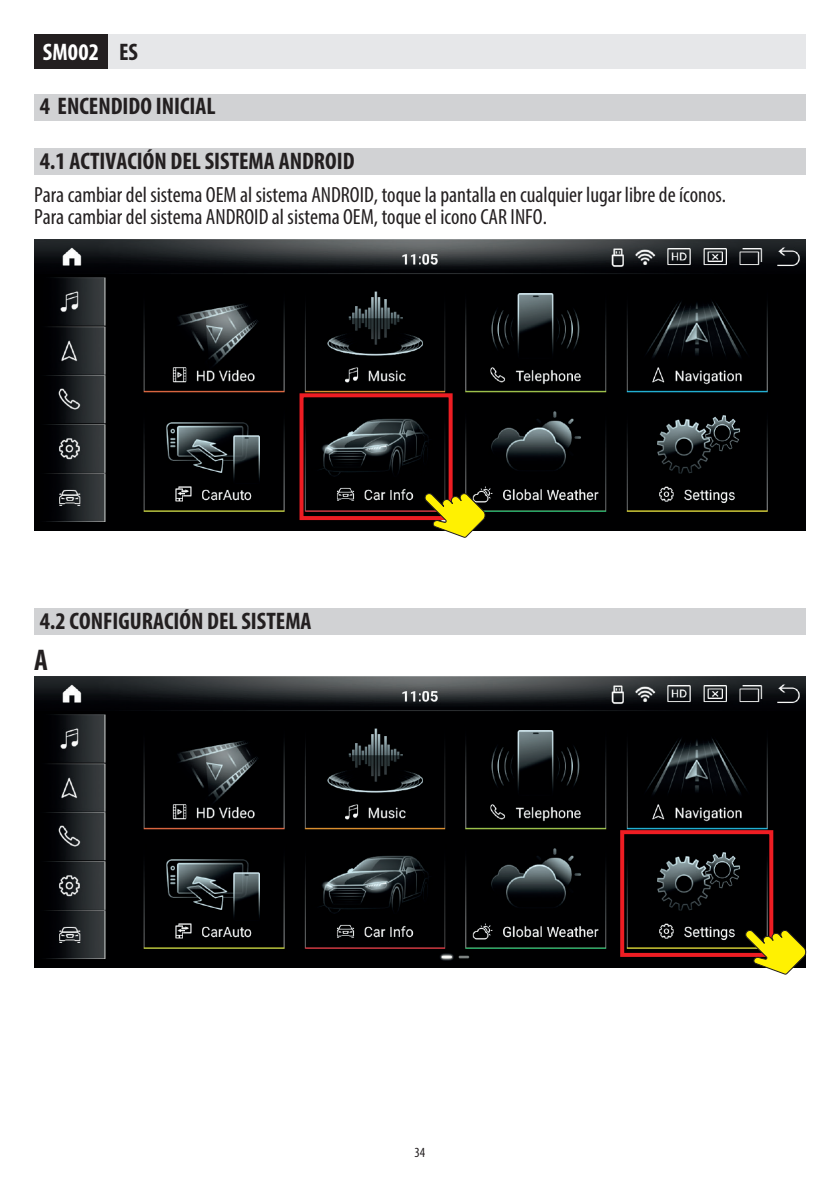
<style>
.page{position:relative;width:840px;height:1191px;background:#fff}
.page>*{position:absolute;margin:0;border:0;box-sizing:border-box;transform-origin:0 0}
.t1{font:700 condensed 30px "Myriad Pro";color:#231f20}
.t2{font:700 condensed 24px "Myriad Pro";color:#231f20}
.t3{font:700 condensed 24px "Myriad Pro";letter-spacing:.01em;color:#fff}
.t4{font:condensed 22px/22px "Myriad Pro";color:#231f20}
.t5{font:condensed 14px "Myriad Pro";color:#231f20}
.s1{color:#231f20}
</style>
<div class="page">
<div style="left:108px;top:34px;width:697px;height:34px;background:#e6e7e9"></div>
<div style="left:34px;top:34px;width:74px;height:34px;background:#231f20"></div>
<div style="left:34px;top:94px;width:771px;height:26px;background:#d1d2d4"></div>
<div style="left:34px;top:149px;width:771px;height:26px;background:#d1d2d4"></div>
<div style="left:34px;top:608px;width:771px;height:27px;background:#d1d2d4"></div>
<img style="left:34px;top:239px;width:771px;height:292px">
<img style="left:34px;top:676px;width:771px;height:291px">
<div style="left:299px;top:393px;width:153px;height:127px;border:4px solid #ee1d23"></div>
<div style="left:620px;top:830px;width:152px;height:127px;border:4px solid #ee1d23"></div>
<svg style="left:424px;top:492px;width:62px;height:45px;background:#ab9b21"></svg>
<svg style="left:744px;top:929px;width:62px;height:45px;background:#a8991e"></svg>
<p class="t3" style="left:43px;top:37px;width:97px">SM002 <span class="s1">ES</span></p>
<p class="t2" style="left:40px;top:91px;width:177px">4 ENCENDIDO INICIAL</p>
<p class="t2" style="left:40px;top:146px;width:316px">4.1 ACTIVACIÓN DEL SISTEMA ANDROID</p>
<p class="t4" style="left:34px;top:184px;width:693px">Para cambiar del sistema OEM al sistema ANDROID, toque la pantalla en cualquier lugar libre de íconos.<br>Para cambiar del sistema ANDROID al sistema OEM, toque el icono CAR INFO.</p>
<p class="t2" style="left:40px;top:606px;width:273px">4.2 CONFIGURACIÓN DEL SISTEMA</p>
<h1 class="t1" style="left:34px;top:641px;width:15px">A</h1>
<p class="t5" style="left:414px;top:1144px;width:12px">34</p>
</div>
